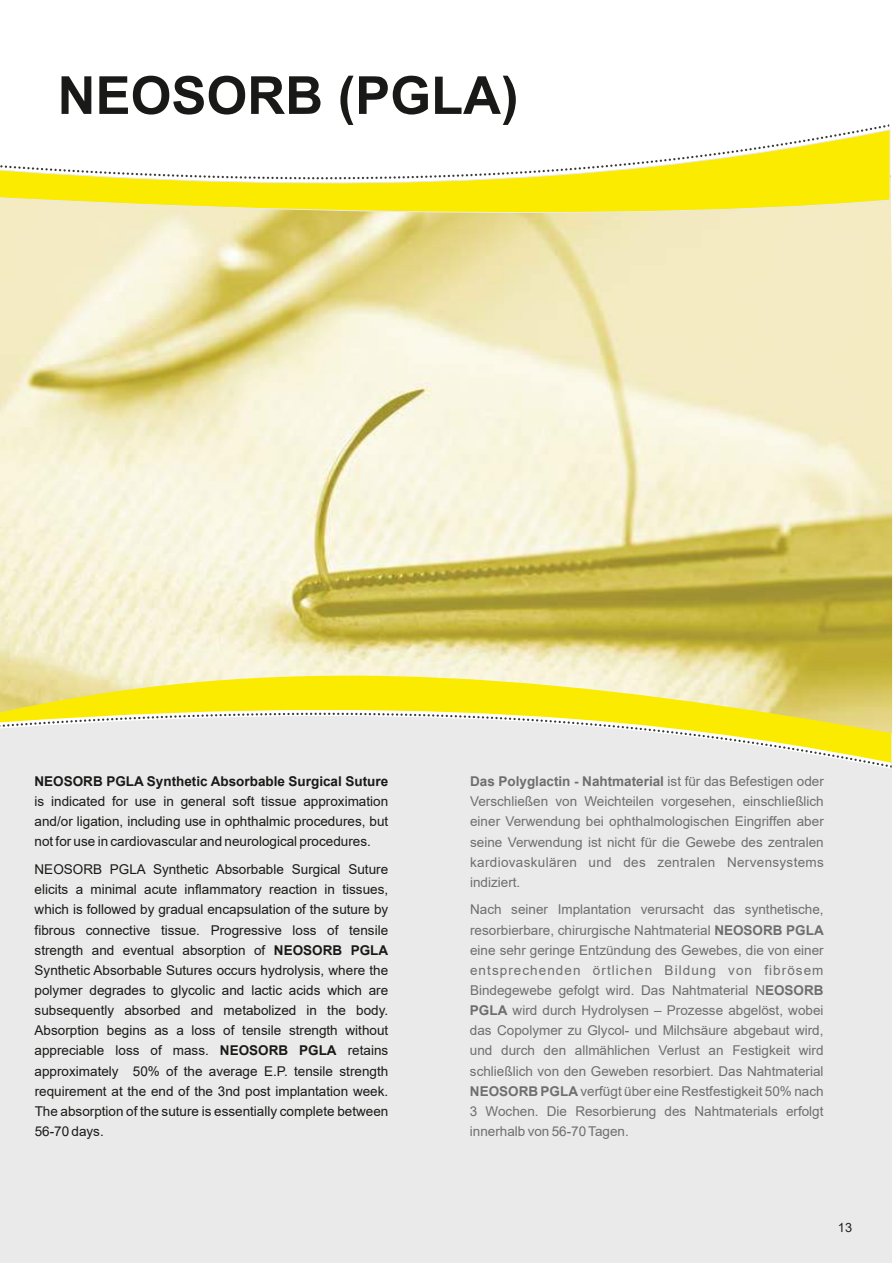
<style>
.page{position:relative;width:893px;height:1263px;background:#fff}
.page>*{position:absolute;margin:0;border:0;box-sizing:border-box;transform-origin:0 0}
.t1{font:700 52.5px "Arial";color:#191917}
.t2{font:13.5px/20.1px "Arial";color:#6f6e6f;text-align:justify}
.t3{font:13.5px/20.1px "Arial";color:#191917;text-align:justify}
.t4{font:700 13.5px "Arial";color:#191917}
.t5{font:12.75px "Arial";color:#231f20}
.s1{font-weight:700}
</style>
<div class="page">
<div style="left:0;top:690px;width:891px;height:572px;background:#ebeaea"></div>
<svg style="left:664px;top:733px;width:228px;height:35px"></svg>
<img style="left:0;top:176px;width:892px;height:557px">
<svg style="left:0;top:129px;width:890px;height:100px"></svg>
<h1 class="t1" style="left:58px;top:58px;width:462px">NEOSORB (PGLA)</h1>
<p class="t4" style="left:35px;top:772px;width:355px">NEOSORB PGLA Synthetic Absorbable Surgical Suture</p>
<p class="t3" style="left:35px;top:791px;width:355px">is indicated for use in general soft tissue approximation and/or ligation, including use in ophthalmic procedures, but not for use in cardiovascular and neurological procedures.</p>
<p class="t3" style="left:35px;top:859px;width:355px">NEOSORB PGLA Synthetic Absorbable Surgical Suture elicits a minimal acute inflammatory reaction in tissues, which is followed by gradual encapsulation of the suture by fibrous connective tissue. Progressive loss of tensile strength and eventual absorption of <span class="s1">NEOSORB PGLA </span>Synthetic Absorbable Sutures occurs hydrolysis, where the polymer degrades to glycolic and lactic acids which are subsequently absorbed and metabolized in the body.<br>Absorption begins as a loss of tensile strength without appreciable loss of mass. <span class="s1">NEOSORB PGLA</span> retains approximately 50% of the average E.P. tensile strength requirement at the end of the 3nd post implantation week.<br>The absorption of the suture is essentially complete between 56-70 days.</p>
<p class="t2" style="left:470px;top:771px;width:355px"><span class="s1">Das Polyglactin - Nahtmaterial</span> ist für das Befestigen oder Verschließen von Weichteilen vorgesehen, einschließlich einer Verwendung bei ophthalmologischen Eingriffen aber seine Verwendung ist nicht für die Gewebe des zentralen kardiovaskulären und des zentralen Nervensystems indiziert.</p>
<p class="t2" style="left:470px;top:899px;width:355px">Nach seiner Implantation verursacht das synthetische, resorbierbare, chirurgische Nahtmaterial <span class="s1">NEOSORB PGLA </span>eine sehr geringe Entzündung des Gewebes, die von einer entsprechenden örtlichen Bildung von fibrösem Bindegewebe gefolgt wird. Das Nahtmaterial N<span class="s1">EOSORB PGLA</span> wird durch Hydrolysen – Prozesse abgelöst, wobei das Copolymer zu Glycol- und Milchsäure abgebaut wird, und durch den allmählichen Verlust an Festigkeit wird schließlich von den Geweben resorbiert. Das Nahtmaterial <span class="s1">NEOSORB PGLA</span> verfügt über eine Restfestigkeit 50% nach 3 Wochen. Die Resorbierung des Nahtmaterials erfolgt innerhalb von 56-70Tagen.</p>
<p class="t5" style="left:838px;top:1219px;width:16px">13</p>
</div>
